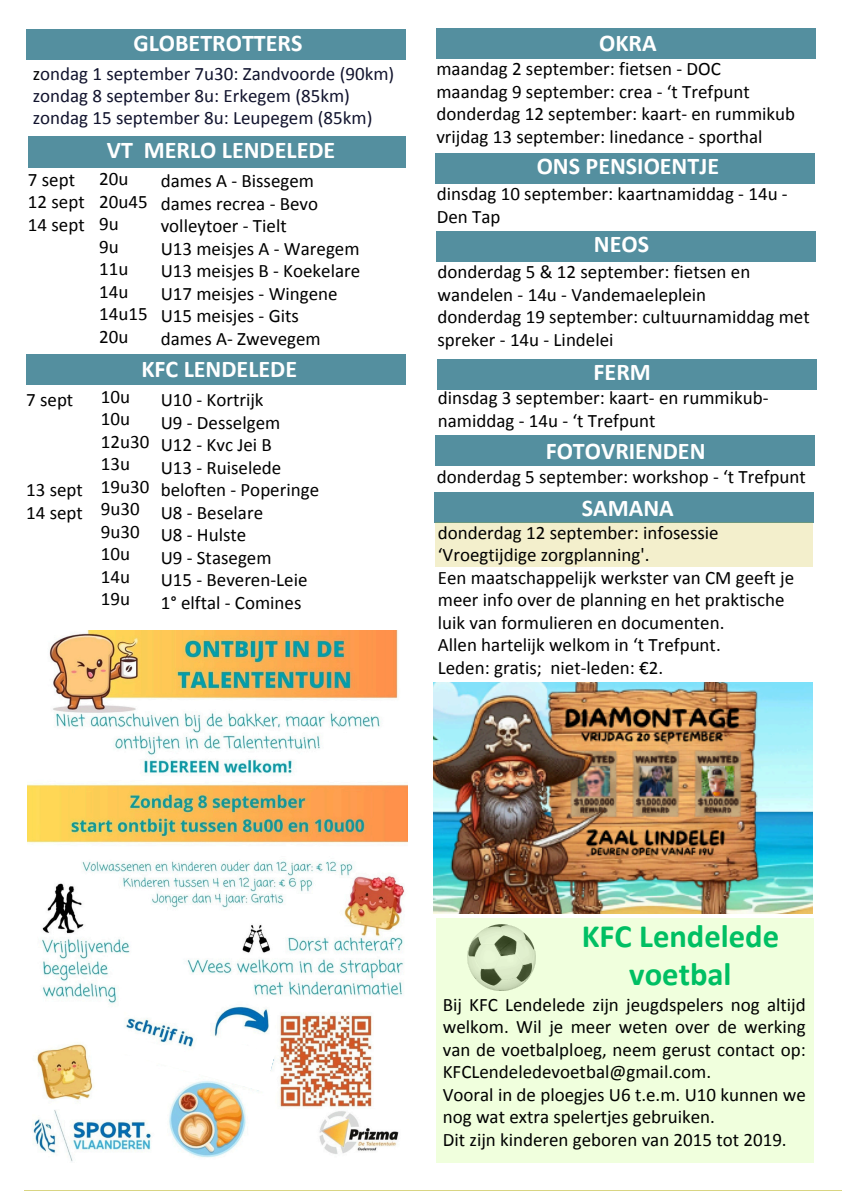
<style>
.page{position:relative;width:842px;height:1191px;background:#fff}
.page>*{position:absolute;margin:0;border:0;box-sizing:border-box;transform-origin:0 0}
.t1{font:700 32.6px/37.6px "Calibri";color:#00bf63;text-align:center}
.t2{font:700 24px "Calibri";color:#fff}
.t3{font:19px/22.4px "Calibri";color:#000}
.t4{font:19px "Calibri";color:#11132d}
.s1{color:#000}
</style>
<div class="page">
<div style="left:436px;top:28px;width:379px;height:31px;background:#548f9f"></div>
<hr style="left:24px;top:1190px;width:818px;height:1px;background:#b2ab00">
<div style="left:435px;top:153px;width:380px;height:31px;background:#548f9f"></div>
<div style="left:436px;top:918px;width:378px;height:245px;background:#f0ffdd"></div>
<img style="left:28px;top:630px;width:379px;height:532px">
<div style="left:26px;top:355px;width:380px;height:30px;background:#548f9f"></div>
<div style="left:28px;top:136px;width:378px;height:32px;background:#548f9f"></div>
<div style="left:26px;top:29px;width:380px;height:30px;background:#548f9f"></div>
<div style="left:436px;top:232px;width:379px;height:30px;background:#548f9f"></div>
<svg style="left:108px;top:1032px;width:167px;height:62px"></svg>
<div style="left:437px;top:359px;width:379px;height:30px;background:#548f9f"></div>
<div style="left:435px;top:436px;width:380px;height:30px;background:#548f9f"></div>
<div style="left:434px;top:492px;width:379px;height:31px;background:#548f9f"></div>
<div style="left:435px;top:523px;width:377px;height:44px;background:#f3efcc"></div>
<img style="left:434px;top:682px;width:378px;height:231px">
<p class="t2" style="left:133px;top:33px;width:170px">GLOBETROTTERS</p>
<p class="t2" style="left:126px;top:34px;width:170px">GLOBETROTTERS</p>
<h2 class="t4" style="left:33px;top:66px;width:363px"><span class="s1">z</span>ondag 1 september 7u30: Zandvoorde (90km)</h2>
<p class="t4" style="left:33px;top:88px;width:319px">zondag 8 september 8u: Erkegem (85km)</p>
<p class="t4" style="left:33px;top:110px;width:341px">zondag 15 september 8u: Leupegem (85km)</p>
<p class="t3" style="left:28px;top:170px;width:49px">7 sept</p>
<p class="t3" style="left:28px;top:192px;width:58px">12 sept</p>
<p class="t3" style="left:28px;top:215px;width:58px">14 sept</p>
<p class="t3" style="left:26px;top:390px;width:49px">7 sept</p>
<p class="t3" style="left:26px;top:480px;width:58px">13 sept</p>
<p class="t3" style="left:26px;top:503px;width:58px">14 sept</p>
<p class="t2" style="left:107px;top:140px;width:230px">VT MERLO LENDELEDE</p>
<p class="t3" style="left:99px;top:169px;width:31px">20u</p>
<p class="t3" style="left:99px;top:192px;width:50px">20u45</p>
<p class="t3" style="left:99px;top:214px;width:21px">9u</p>
<p class="t3" style="left:99px;top:237px;width:21px">9u</p>
<p class="t3" style="left:99px;top:259px;width:31px">11u</p>
<p class="t3" style="left:99px;top:282px;width:31px">14u</p>
<p class="t3" style="left:99px;top:304px;width:50px">14u15</p>
<p class="t3" style="left:99px;top:327px;width:31px">20u</p>
<p class="t3" style="left:161px;top:171px;width:155px">dames A - Bissegem</p>
<h2 class="t3" style="left:161px;top:194px;width:159px">dames recrea - Bevo</h2>
<p class="t3" style="left:161px;top:216px;width:127px">volleytoer - Tielt</p>
<p class="t3" style="left:161px;top:239px;width:200px">U13 meisjes A - Waregem</p>
<p class="t3" style="left:161px;top:261px;width:201px">U13 meisjes B - Koekelare</p>
<p class="t3" style="left:161px;top:284px;width:178px">U17 meisjes - Wingene</p>
<p class="t3" style="left:161px;top:306px;width:140px">U15 meisjes - Gits</p>
<p class="t3" style="left:161px;top:329px;width:161px">dames A- Zwevegem</p>
<p class="t2" style="left:141px;top:359px;width:157px">KFC LENDELEDE</p>
<p class="t3" style="left:101px;top:387px;width:31px">10u</p>
<p class="t3" style="left:101px;top:409px;width:31px">10u</p>
<p class="t3" style="left:101px;top:432px;width:50px">12u30</p>
<p class="t3" style="left:101px;top:454px;width:31px">13u</p>
<h2 class="t3" style="left:101px;top:477px;width:50px">19u30</h2>
<p class="t3" style="left:101px;top:499px;width:40px">9u30</p>
<p class="t3" style="left:101px;top:522px;width:40px">9u30</p>
<p class="t3" style="left:101px;top:544px;width:31px">10u</p>
<p class="t3" style="left:101px;top:567px;width:31px">14u</p>
<h2 class="t3" style="left:101px;top:589px;width:31px">19u</h2>
<p class="t3" style="left:161px;top:390px;width:104px">U10 - Kortrijk</p>
<h2 class="t3" style="left:161px;top:413px;width:121px">U9 - Desselgem</h2>
<p class="t3" style="left:161px;top:435px;width:113px">U12 - Kvc Jei B</p>
<p class="t3" style="left:161px;top:458px;width:122px">U13 - Ruiselede</p>
<h2 class="t3" style="left:161px;top:480px;width:160px">beloften - Poperinge</h2>
<p class="t3" style="left:161px;top:503px;width:104px">U8 - Beselare</p>
<h2 class="t3" style="left:161px;top:525px;width:87px">U8 - Hulste</h2>
<p class="t3" style="left:161px;top:548px;width:112px">U9 - Stasegem</p>
<h2 class="t3" style="left:161px;top:570px;width:148px">U15 - Beveren-Leie</h2>
<p class="t3" style="left:161px;top:593px;width:142px">1° elftal - Comines</p>
<h2 class="t2" style="left:599px;top:33px;width:59px">OKRA</h2>
<p class="t3" style="left:436px;top:59px;width:286px">maandag 2 september: fietsen - DOC</p>
<p class="t3" style="left:436px;top:82px;width:315px">maandag 9 september: crea - ‘t Trefpunt</p>
<p class="t3" style="left:436px;top:104px;width:360px">donderdag 12 september: kaart- en rummikub</p>
<p class="t3" style="left:436px;top:127px;width:327px">vrijdag 13 september: linedance - sporthal</p>
<p class="t2" style="left:536px;top:156px;width:184px">ONS PENSIOENTJE</p>
<p class="t3" style="left:436px;top:184px;width:352px">dinsdag 10 september: kaartnamiddag - 14u -<br>Den Tap</p>
<p class="t2" style="left:594px;top:234px;width:57px">NEOS</p>
<p class="t3" style="left:437px;top:262px;width:314px">donderdag 5 &amp; 12 september: fietsen en wandelen - 14u - Vandemaeleplein</p>
<p class="t3" style="left:437px;top:307px;width:374px">donderdag 19 september: cultuurnamiddag met spreker - 14u - Lindelei</p>
<p class="t2" style="left:593px;top:362px;width:59px">FERM</p>
<p class="t3" style="left:438px;top:388px;width:332px">dinsdag 3 september: kaart- en rummikub&shy;namiddag - 14u - ‘t Trefpunt</p>
<p class="t2" style="left:545px;top:441px;width:161px">FOTOVRIENDEN</p>
<p class="t3" style="left:437px;top:467px;width:370px">donderdag 5 september: workshop - ‘t Trefpunt</p>
<h1 class="t2" style="left:582px;top:498px;width:93px">SAMANA</h1>
<p class="t3" style="left:438px;top:523px;width:282px">donderdag 12 september: infosessie ‘Vroegtijdige zorgplanning'.</p>
<p class="t3" style="left:438px;top:568px;width:358px">Een maatschappelijk werkster van CM geeft je meer info over de planning en het praktische luik van formulieren en documenten.</p>
<p class="t3" style="left:438px;top:635px;width:284px">Allen hartelijk welkom in ‘t Trefpunt.</p>
<p class="t3" style="left:438px;top:658px;width:227px">Leden: gratis; niet-leden: €2.</p>
<p class="t1" style="left:581px;top:920px;width:199px">KFC Lendelede voetbal</p>
<h2 class="t3" style="left:443px;top:995px;width:364px;text-align:justify">Bij KFC Lendelede zijn jeugdspelers nog altijd welkom. Wil je meer weten over de werking van de voetbalploeg, neem gerust contact op:<br>KFCLendeledevoetbal@gmail.com.</h2>
<p class="t3" style="left:443px;top:1085px;width:364px">Vooral in de ploegjes U6 t.e.m. U10 kunnen we nog wat extra spelertjes gebruiken.</p>
<p class="t3" style="left:443px;top:1130px;width:345px">Dit zijn kinderen geboren van 2015 tot 2019.</p>
</div>
